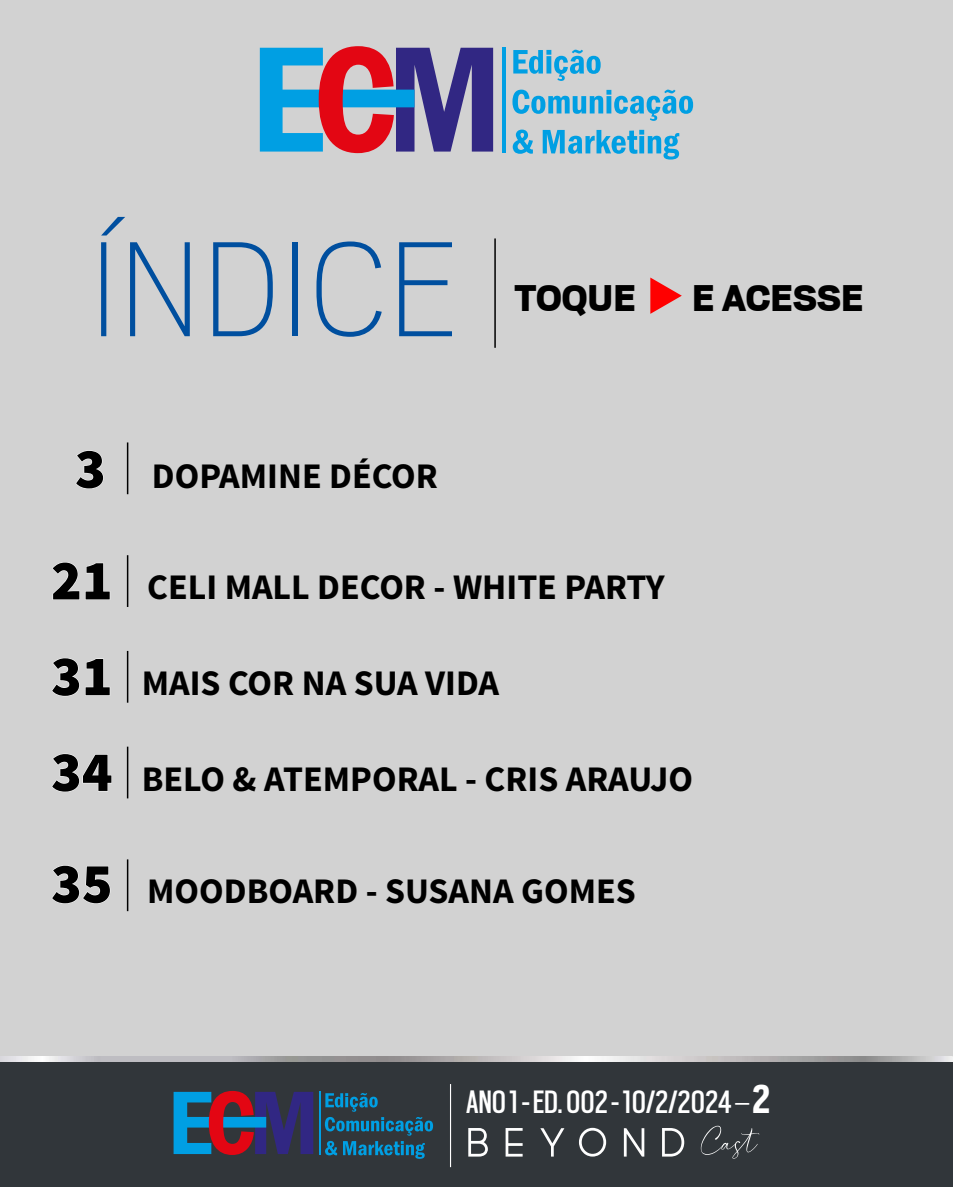
<style>
.page{position:relative;width:953px;height:1187px;background:#fff}
.page>*{position:absolute;margin:0;border:0;box-sizing:border-box;transform-origin:0 0}
.t1{font:100 150px "Scout";color:#004f9f}
.t2{font:900 41.4px "Scout";color:#000}
.t3{font:700 36px "Source Sans Pro";color:#000}
.t4{font:35.85px "Scout Cond";color:#fff}
.s1{font-weight:900;font-size:57px;color:#fff}
.s2{font-weight:300}
.s3{font-weight:700;font-size:45px}
</style>
<div class="page">
<div style="left:0;top:0;width:952px;height:1056px;background:#d2d2d2"></div>
<hr style="left:502px;top:48px;width:3px;height:105px;background:#009fe3">
<svg style="left:512px;top:50px;width:181px;height:109px"></svg>
<svg style="left:260px;top:46px;width:233px;height:107px"></svg>
<div style="left:0;top:1062px;width:952px;height:124px;background:#31363a"></div>
<svg style="left:468px;top:1128px;width:20px;height:28px"></svg>
<svg style="left:505px;top:1128px;width:17px;height:28px"></svg>
<svg style="left:540px;top:1128px;width:24px;height:28px"></svg>
<svg style="left:579px;top:1127px;width:27px;height:29px"></svg>
<svg style="left:624px;top:1128px;width:20px;height:28px"></svg>
<svg style="left:662px;top:1128px;width:22px;height:28px"></svg>
<svg style="left:700px;top:1125px;width:59px;height:33px"></svg>
<hr style="left:450px;top:1083px;width:1px;height:83px;background:#fff">
<hr style="left:318px;top:1091px;width:2px;height:63px;background:#009fe3">
<svg style="left:325px;top:1093px;width:108px;height:65px"></svg>
<svg style="left:173px;top:1090px;width:140px;height:64px"></svg>
<hr style="left:127px;top:442px;width:1px;height:52px;background:#000">
<hr style="left:127px;top:555px;width:1px;height:52px;background:#000">
<hr style="left:127px;top:651px;width:1px;height:51px;background:#000">
<hr style="left:127px;top:746px;width:1px;height:52px;background:#000">
<hr style="left:127px;top:859px;width:1px;height:52px;background:#000">
<svg style="left:650px;top:277px;width:31px;height:37px"></svg>
<hr style="left:494px;top:238px;width:2px;height:110px;background:#000">
<h1 class="t1" style="left:89px;top:192px;width:374px">ÍNDICE</h1>
<p class="t3" style="left:75px;top:452px;width:364px"><span class="s1">3</span> DOPAMINE DÉCOR</p>
<p class="t2" style="left:514px;top:278px;width:123px">TOQUE</p>
<p class="t2" style="left:692px;top:278px;width:173px">E ACESSE</p>
<p class="t3" style="left:51px;top:564px;width:615px"><span class="s1">21</span> CELI MALL DECOR - WHITE PARTY</p>
<p class="t3" style="left:51px;top:660px;width:449px"><span class="s1">31</span> MAIS COR NA SUA VIDA</p>
<p class="t3" style="left:51px;top:755px;width:643px"><span class="s1">34</span> BELO &amp; ATEMPORAL - CRIS ARAUJO</p>
<p class="t3" style="left:51px;top:867px;width:586px"><span class="s1">35</span> MOODBOARD - SUSANA GOMES</p>
<p class="t4" style="left:466px;top:1078px;width:306px">ANO 1 - ED. 002 - 10/2/2024<span class="s2">–</span><span class="s3">2</span></p>
</div>
